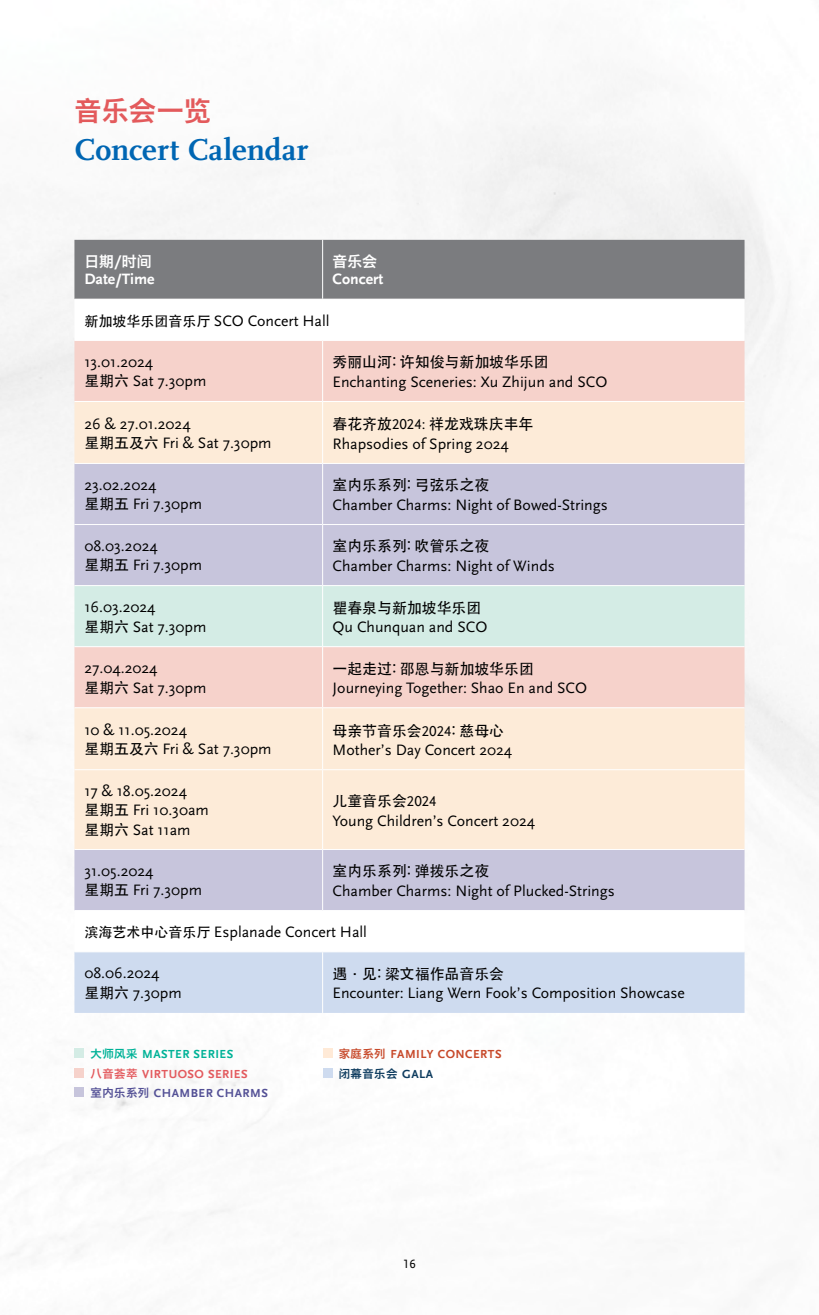
<style>
.page{position:relative;width:819px;height:1315px;background:#fff}
.page>*{position:absolute;margin:0;border:0;box-sizing:border-box;transform-origin:0 0}
.t1{font:700 31.5px "Scala";letter-spacing:.005em;color:#0066b3}
.t2{font:27.12px "Hiragino Sans GB W6";letter-spacing:.005em;color:#e35a5c}
.t3{font:15.75px/19.2px "Scala Sans";color:#000}
.t4{font:15.75px "Scala Sans B";color:#fff}
.t5{font:500 14.88px "ST Heiti SC";color:#000}
.t6{font:14.88px "Hiragino Sans GB W6";color:#fff}
.t7{font:12.6px "Scala Sans Caps";color:#000}
.t8{font:12.25px "Scala Sans B";letter-spacing:.04em;color:#e35a5e}
.t9{font:12.25px "Scala Sans B";letter-spacing:.04em;color:#545196}
.t10{font:12.25px "Scala Sans B";letter-spacing:.04em;color:#c7492a}
.t11{font:12.25px "Scala Sans B";letter-spacing:.04em;color:#00b297}
.t12{font:11.38px "Hiragino Sans GB W6";letter-spacing:.04em;color:#0e3c5f}
.s1{font-family:"ST Heiti SC";font-weight:500;font-size:14px}
.s2{font-family:"ST Heiti SC";font-weight:500;font-size:14.88px}
.s3{font-family:"Scala Sans Caps";font-weight:400}
.s4{font-family:"Scala Sans";font-weight:400}
.s5{font-family:"Hiragino Sans GB W6";font-size:11.38px}
.s6{font-family:"Scala Sans B";font-size:12.25px}
</style>
<div class="page">
<div style="left:74px;top:240px;width:670px;height:59px;background:#7b7c7f"></div>
<div style="left:74px;top:341px;width:670px;height:60px;background:#f6d2cb"></div>
<div style="left:74px;top:402px;width:670px;height:61px;background:#fdebd8"></div>
<svg style="left:74px;top:464px;width:670px;height:446px;background:#e2d5d7"></svg>
<div style="left:74px;top:586px;width:670px;height:60px;background:#d4ece5"></div>
<div style="left:74px;top:952px;width:670px;height:61px;background:#cedbef"></div>
<hr style="left:322px;top:240px;width:1px;height:59px;background:#fff">
<hr style="left:322px;top:341px;width:1px;height:60px;background:#fff">
<hr style="left:322px;top:402px;width:1px;height:61px;background:#fff">
<hr style="left:322px;top:464px;width:1px;height:60px;background:#fff">
<hr style="left:74px;top:524px;width:248px;height:1px;background:#fff">
<hr style="left:322px;top:524px;width:422px;height:1px;background:#fff">
<hr style="left:322px;top:525px;width:1px;height:60px;background:#fff">
<hr style="left:74px;top:585px;width:248px;height:1px;background:#fff">
<hr style="left:322px;top:585px;width:422px;height:1px;background:#fff">
<hr style="left:322px;top:586px;width:1px;height:60px;background:#fff">
<hr style="left:74px;top:646px;width:248px;height:1px;background:#fff">
<hr style="left:322px;top:646px;width:422px;height:1px;background:#fff">
<hr style="left:322px;top:647px;width:1px;height:60px;background:#fff">
<hr style="left:74px;top:707px;width:248px;height:1px;background:#fff">
<hr style="left:322px;top:707px;width:422px;height:1px;background:#fff">
<hr style="left:322px;top:708px;width:1px;height:61px;background:#fff">
<hr style="left:74px;top:769px;width:248px;height:1px;background:#fff">
<hr style="left:322px;top:769px;width:422px;height:1px;background:#fff">
<hr style="left:322px;top:770px;width:1px;height:79px;background:#fff">
<hr style="left:74px;top:849px;width:248px;height:1px;background:#fff">
<hr style="left:322px;top:849px;width:422px;height:1px;background:#fff">
<hr style="left:322px;top:850px;width:1px;height:60px;background:#fff">
<hr style="left:322px;top:952px;width:1px;height:61px;background:#fff">
<div style="left:322px;top:1067px;width:10px;height:10px;background:#cedbef"></div>
<div style="left:74px;top:1067px;width:10px;height:10px;background:#f6d2cb"></div>
<div style="left:74px;top:1047px;width:10px;height:10px;background:#d4ece5"></div>
<div style="left:74px;top:1086px;width:10px;height:10px;background:#c7c5dc"></div>
<div style="left:322px;top:1047px;width:10px;height:10px;background:#ffead7"></div>
<h2 class="t2" style="left:74px;top:93px;width:138px">音乐会一览</h2>
<h1 class="t1" style="left:74px;top:132px;width:235px">Concert Calendar</h1>
<p class="t6" style="left:84px;top:251px;width:69px">日期/时间</p>
<p class="t4" style="left:84px;top:271px;width:72px">Date/Time</p>
<p class="t6" style="left:332px;top:251px;width:46px">音乐会</p>
<p class="t4" style="left:332px;top:271px;width:52px">Concert</p>
<p class="t3" style="left:84px;top:311px;width:247px"><span class="s1">新加坡华乐团音乐厅</span> SCO Concert Hall</p>
<p class="t3" style="left:84px;top:353px;width:123px">13.01.2024<br><span class="s2">星期六</span> Sat 7.30pm</p>
<p class="t5" style="left:332px;top:354px;width:218px">秀丽山河: 许知俊与新加坡华乐团</p>
<p class="t3" style="left:332px;top:372px;width:276px">Enchanting Sceneries: Xu Zhijun and SCO</p>
<p class="t3" style="left:84px;top:414px;width:189px">26 &amp; 27.01.2024<br><span class="s2">星期五及六</span> Fri &amp; Sat 7.30pm</p>
<p class="t5" style="left:332px;top:416px;width:202px">春花齐放<span class="s3">2024</span><span class="s4">:</span> 祥龙戏珠庆丰年</p>
<p class="t3" style="left:332px;top:434px;width:178px">Rhapsodies of Spring 2024</p>
<p class="t3" style="left:84px;top:476px;width:119px">23.02.2024<br><span class="s2">星期五</span> Fri 7.30pm</p>
<p class="t5" style="left:332px;top:477px;width:158px">室内乐系列: 弓弦乐之夜</p>
<p class="t3" style="left:332px;top:495px;width:277px">Chamber Charms: Night of Bowed-Strings</p>
<p class="t3" style="left:84px;top:537px;width:119px">08.03.2024<br><span class="s2">星期五</span> Fri 7.30pm</p>
<p class="t5" style="left:332px;top:538px;width:158px">室内乐系列: 吹管乐之夜</p>
<p class="t3" style="left:332px;top:556px;width:224px">Chamber Charms: Night of Winds</p>
<p class="t3" style="left:84px;top:598px;width:123px">16.03.2024<br><span class="s2">星期六</span> Sat 7.30pm</p>
<p class="t5" style="left:332px;top:599px;width:150px">瞿春泉与新加坡华乐团</p>
<p class="t3" style="left:332px;top:617px;width:156px">Qu Chunquan and SCO</p>
<p class="t3" style="left:84px;top:659px;width:123px">27.04.2024<br><span class="s2">星期六</span> Sat 7.30pm</p>
<p class="t5" style="left:332px;top:660px;width:203px">一起走过: 邵恩与新加坡华乐团</p>
<p class="t3" style="left:332px;top:678px;width:256px">Journeying Together: Shao En and SCO</p>
<p class="t3" style="left:84px;top:720px;width:189px">10 &amp; 11.05.2024<br><span class="s2">星期五及六</span> Fri &amp; Sat 7.30pm</p>
<p class="t5" style="left:332px;top:722px;width:173px">母亲节音乐会<span class="s3">2024</span>: 慈母心</p>
<p class="t3" style="left:332px;top:740px;width:181px">Mother’s Day Concert 2024</p>
<p class="t3" style="left:84px;top:781px;width:126px">17 &amp; 18.05.2024<br><span class="s2">星期五</span> Fri 10.30am<span class="s2">星期六</span> Sat 11am</p>
<p class="t5" style="left:332px;top:793px;width:106px">儿童音乐会<span class="s3">2024</span></p>
<p class="t3" style="left:332px;top:811px;width:204px">Young Children’s Concert 2024</p>
<p class="t3" style="left:84px;top:861px;width:119px">31.05.2024<br><span class="s2">星期五</span> Fri 7.30pm</p>
<p class="t5" style="left:332px;top:863px;width:158px">室内乐系列: 弹拨乐之夜</p>
<p class="t3" style="left:332px;top:881px;width:284px">Chamber Charms: Night of Plucked-Strings</p>
<p class="t3" style="left:84px;top:922px;width:284px"><span class="s1">滨海艺术中心音乐厅</span> Esplanade Concert Hall</p>
<p class="t3" style="left:84px;top:964px;width:99px">08.06.2024<br><span class="s2">星期六</span> 7.30pm</p>
<p class="t5" style="left:332px;top:965px;width:173px">遇·见: 梁文福作品音乐会</p>
<p class="t3" style="left:332px;top:983px;width:354px">Encounter: Liang Wern Fook’s Composition Showcase</p>
<p class="t10" style="left:339px;top:1047px;width:164px"><span class="s5">家庭系列</span> FAMILY CONCERTS</p>
<p class="t11" style="left:91px;top:1047px;width:144px"><span class="s5">大师风采</span> MASTER SERIES</p>
<p class="t9" style="left:91px;top:1086px;width:179px"><span class="s5">室内乐系列</span> CHAMBER CHARMS</p>
<p class="t8" style="left:91px;top:1067px;width:158px"><span class="s5">八音荟萃</span> VIRTUOSO SERIES</p>
<p class="t12" style="left:339px;top:1065px;width:96px">闭幕音乐会 <span class="s6">GALA</span></p>
<p class="t7" style="left:403px;top:1257px;width:14px">16</p>
</div>
